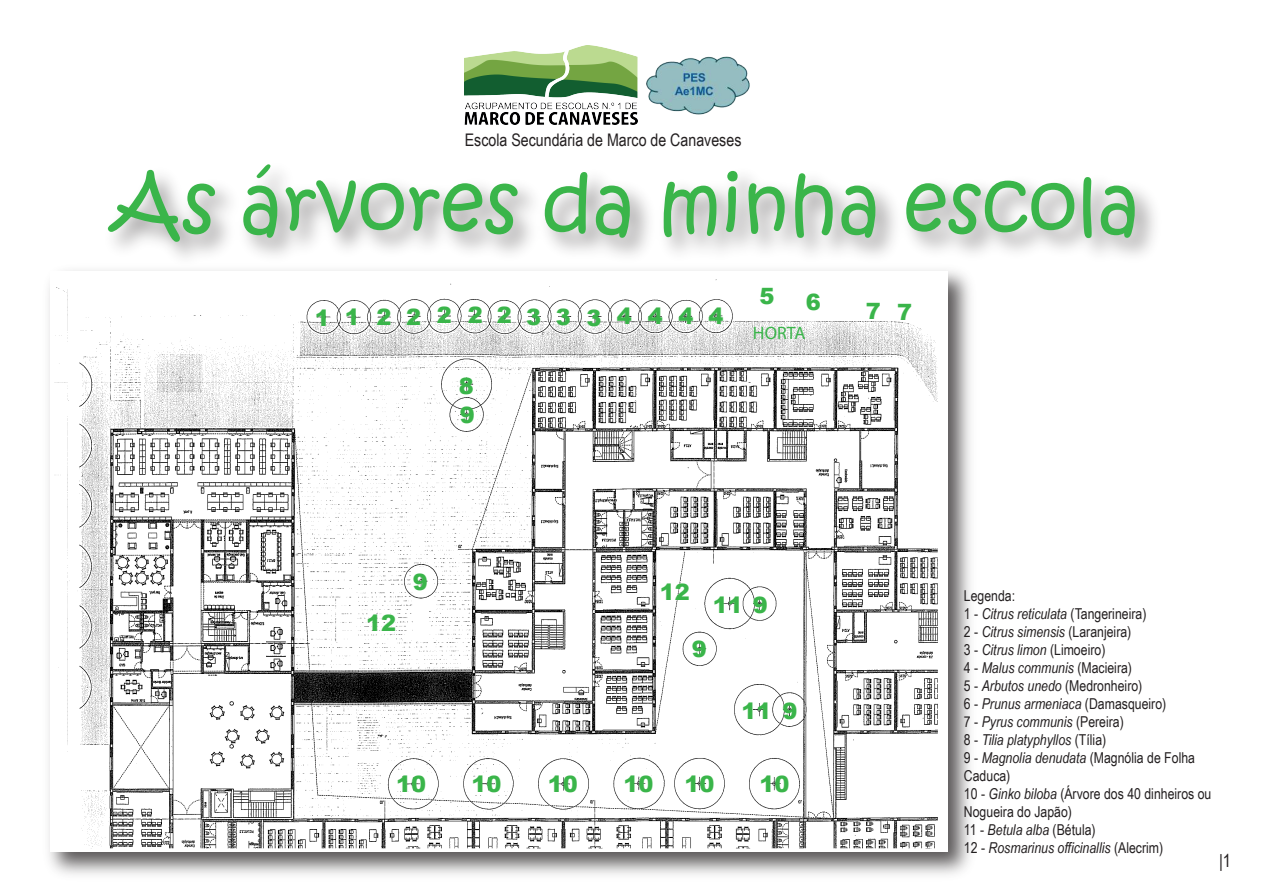
<style>
.page{position:relative;width:1263px;height:893px;background:#fff}
.page>*{position:absolute;margin:0;border:0;box-sizing:border-box;transform-origin:0 0}
.t1{font:77.4px "Kristen ITC";color:#3ab54a}
.t2{font:900 22.5px/29.5px "Arial";letter-spacing:.635em;color:#3ab54a}
.t3{font:900 22.5px "Arial";letter-spacing:.685em;color:#3ab54a}
.t4{font:18px "Myriad Pro";color:#3ab54a}
.t5{font:18px "Arial Narrow";color:#231f20}
.t6{font:17.4px "Arial Narrow";color:#231f20}
.t7{font:15px/18px "Arial Narrow";color:#231f20}
.s1{font-style:italic}
</style>
<div class="page">
<img style="left:48px;top:270px;width:923px;height:605px">
<img style="left:50px;top:271px;width:897px;height:581px">
<img style="left:96px;top:173px;width:1059px;height:119px">
<img style="left:465px;top:45px;width:172px;height:80px">
<img style="left:646px;top:56px;width:104px;height:59px">
<p class="t6" style="left:465px;top:128px;width:278px">Escola Secundária de Marco de Canaveses</p>
<h1 class="t1" style="left:112px;top:154px;width:1029px">As árvores da minha escola</h1>
<h2 class="t3" style="left:315px;top:300px;width:410px">11222223334444</h2>
<h2 class="t2" style="left:459px;top:370px;width:17px">8<br>9</h2>
<h2 class="t2" style="left:759px;top:280px;width:17px">5</h2>
<h2 class="t2" style="left:806px;top:286px;width:17px">6</h2>
<p class="t4" style="left:753px;top:321px;width:54px">HORTA</p>
<h2 class="t2" style="left:866px;top:296px;width:48px">7 7</h2>
<h2 class="t2" style="left:366px;top:607px;width:32px">12</h2>
<h2 class="t2" style="left:413px;top:567px;width:17px">9</h2>
<h2 class="t2" style="left:660px;top:576px;width:32px">12</h2>
<h2 class="t2" style="left:713px;top:590px;width:57px">11 9</h2>
<h2 class="t2" style="left:692px;top:633px;width:17px">9</h2>
<h2 class="t2" style="left:741px;top:696px;width:32px">11</h2>
<h2 class="t2" style="left:782px;top:696px;width:17px">9</h2>
<h2 class="t2" style="left:396px;top:769px;width:32px">10</h2>
<h2 class="t2" style="left:471px;top:768px;width:32px">10</h2>
<h2 class="t2" style="left:548px;top:769px;width:32px">10</h2>
<h2 class="t2" style="left:623px;top:768px;width:32px">10</h2>
<h2 class="t2" style="left:684px;top:769px;width:32px">10</h2>
<h2 class="t2" style="left:759px;top:769px;width:32px">10</h2>
<p class="t7" style="left:964px;top:586px;width:249px">Legenda:<br>1 - <span class="s1">Citrus reticulata</span> (Tangerineira)<br>2 - <span class="s1">Citrus simensis</span> (Laranjeira)<br>3 - <span class="s1">Citrus limon</span> (Limoeiro)<br>4 - <span class="s1">Malus communis</span> (Macieira)<br>5 - <span class="s1">Arbutos unedo</span> (Medronheiro)<br>6 - <span class="s1">Prunus armeniaca</span> (Damasqueiro)<br>7 - <span class="s1">Pyrus communis</span> (Pereira)<br>8 - <span class="s1">Tilia platyphyllos</span> (Tília)<br>9 - <span class="s1">Magnolia denudata</span> (Magnólia de Folha<br>Caduca)<br>10 - <span class="s1">Ginko biloba</span> (Árvore dos 40 dinheiros ou<br>Nogueira do Japão)<br>11 - <span class="s1">Betula alba</span> (Bétula)<br>12 - <span class="s1">Rosmarinus officinallis</span> (Alecrim)</p>
<p class="t5" style="left:1219px;top:847px;width:14px">|1</p>
</div>
